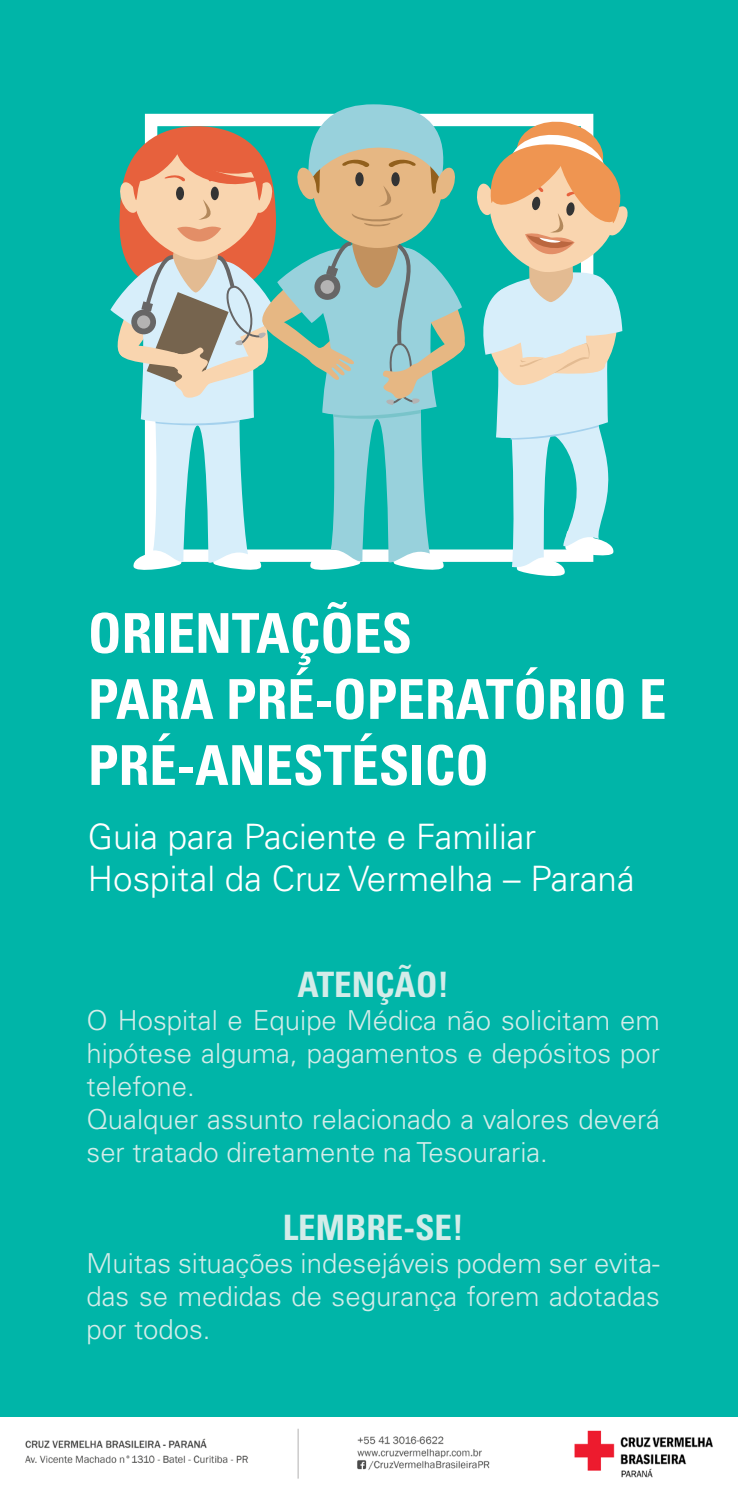
<style>
.page{position:relative;width:738px;height:1489px;background:#fff}
.page>*{position:absolute;margin:0;border:0;box-sizing:border-box;transform-origin:0 0}
.TEXTO_SEM_PARAGRAFO{font:700 condensed 55px/66px "Univers LT Std";color:#fff}
.TEXTO_SEM_PARAGRAFO-2{font:300 35px "Univers LT Std";color:#fff}
.TEXTO_SEM_PARAGRAFO-3{font:700 condensed 35px "Univers LT Std";color:#d3ece9}
.TEXTO_SEM_PARAGRAFO-4{font:300 27.5px/33px "Univers LT Std";color:#d3ece9;text-align:justify}
</style>
<div class="page">
<div style="left:0;top:0;width:737px;height:1488px;background:#00b5a8"></div>
<svg style="left:110px;top:104px;width:517px;height:472px"></svg>
<img style="left:0;top:1417px;width:737px;height:71px">
<p class="TEXTO_SEM_PARAGRAFO" style="left:88px;top:600px;width:325px">ORIENTAÇÕES</p>
<p class="TEXTO_SEM_PARAGRAFO" style="left:88px;top:666px;width:579px">PARA PRÉ-OPERATÓRIO E<br>PRÉ-ANESTÉSICO</p>
<p class="TEXTO_SEM_PARAGRAFO-2" style="left:88px;top:815px;width:449px">Guia para Paciente e Familiar</p>
<p class="TEXTO_SEM_PARAGRAFO-2" style="left:88px;top:857px;width:547px">Hospital da Cruz Vermelha – Paraná</p>
<p class="TEXTO_SEM_PARAGRAFO-3" style="left:297px;top:963px;width:153px">ATENÇÃO!</p>
<p class="TEXTO_SEM_PARAGRAFO-4" style="left:86px;top:1004px;width:574px">O Hospital e Equipe Médica não solicitam em hipótese alguma, pagamentos e depósitos por telefone.</p>
<p class="TEXTO_SEM_PARAGRAFO-4" style="left:86px;top:1103px;width:574px">Qualquer assunto relacionado a valores deverá ser tratado diretamente na Tesouraria.</p>
<p class="TEXTO_SEM_PARAGRAFO-3" style="left:282px;top:1206px;width:182px">LEMBRE-SE!</p>
<p class="TEXTO_SEM_PARAGRAFO-4" style="left:86px;top:1247px;width:574px">Muitas situações indesejáveis podem ser evita&shy;das se medidas de segurança forem adotadas por todos.</p>
</div>
